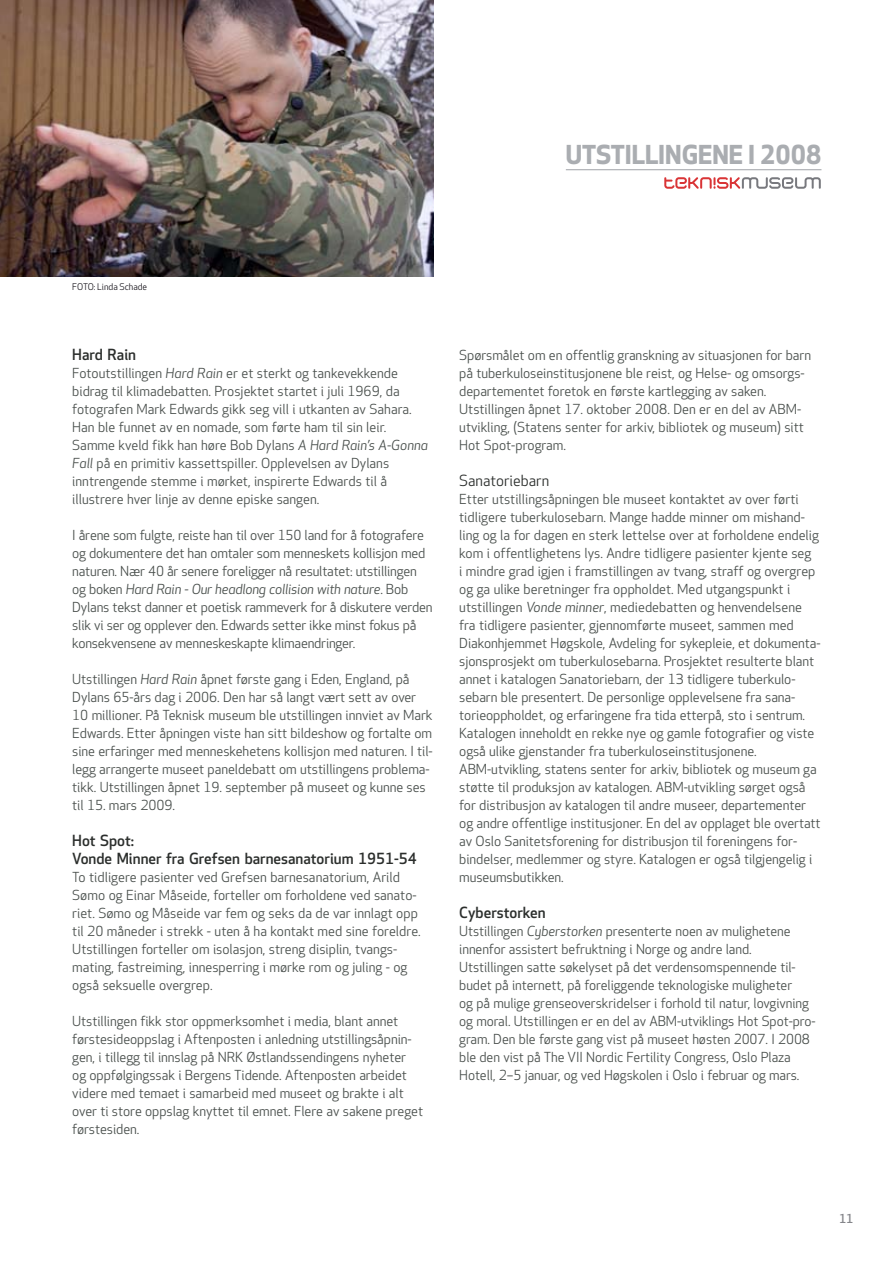
<style>
.page{position:relative;width:893px;height:1263px;background:#fff}
.page>*{position:absolute;margin:0;border:0;box-sizing:border-box;transform-origin:0 0}
.t1{font:700 25.5px "Apex New";color:#aaadb1}
.t2{font:500 15px/18px "Apex New";color:#2b2e2c}
.t3{font:15px "Apex New";color:#2b2e2c}
.t4{font:13.5px/18px "Apex New";letter-spacing:-.005em;color:#484e4b}
.t5{font:500 12px "Apex New";color:#84858a}
.t6{font:9px "Apex New";color:#17141b}
.s1{font-style:italic}
</style>
<div class="page">
<svg style="left:664px;top:177px;width:157px;height:12px"></svg>
<hr style="left:566px;top:169px;width:255px;height:1px;background:#aaadb1">
<img style="left:0;top:0;width:434px;height:276px">
<h1 class="t1" style="left:566px;top:136px;width:257px">UTSTILLINGENE I 2008</h1>
<p class="t6" style="left:72px;top:281px;width:76px">FOTO: Linda Schade</p>
<p class="t2" style="left:72px;top:345px;width:65px">Hard Rain</p>
<p class="t4" style="left:72px;top:364px;width:357px">Fotoutstillingen <span class="s1">Hard Rain</span> er et sterkt og tankevekkende bidrag til klimadebatten. Prosjektet startet i juli 1969, da fotografen Mark Edwards gikk seg vill i utkanten av Sahara.<br>Han ble funnet av en nomade, som førte ham til sin leir.<br>Samme kveld fikk han høre Bob Dylans <span class="s1">A Hard Rain’s A-Gonna Fall</span> på en primitiv kassettspiller. Opplevelsen av Dylans inntrengende stemme i mørket, inspirerte Edwards til å illustrere hver linje av denne episke sangen.</p>
<p class="t4" style="left:72px;top:526px;width:362px">I årene som fulgte, reiste han til over 150 land for å fotografere og dokumentere det han omtaler som menneskets kollisjon med naturen. Nær 40 år senere foreligger nå resultatet: utstillingen og boken <span class="s1">Hard Rain - Our headlong collision with nature</span>. Bob Dylans tekst danner et poetisk rammeverk for å diskutere verden slik vi ser og opplever den. Edwards setter ikke minst fokus på konsekvensene av menneskeskapte klimaendringer.</p>
<p class="t4" style="left:72px;top:670px;width:362px">Utstillingen <span class="s1">Hard Rain</span> åpnet første gang i Eden, England, på Dylans 65-års dag i 2006. Den har så langt vært sett av over 10 millioner. På Teknisk museum ble utstillingen innviet av Mark Edwards. Etter åpningen viste han sitt bildeshow og fortalte om sine erfaringer med menneskehetens kollisjon med naturen. I til&shy;legg arrangerte museet paneldebatt om utstillingens problema&shy;tikk. Utstillingen åpnet 19. september på museet og kunne ses til 15. mars 2009.</p>
<p class="t2" style="left:72px;top:831px;width:346px">Hot Spot:<br>Vonde Minner fra Grefsen barnesanatorium 1951-54</p>
<p class="t4" style="left:72px;top:868px;width:350px">To tidligere pasienter ved Grefsen barnesanatorium, Arild Sømo og Einar Måseide, forteller om forholdene ved sanato&shy;riet. Sømo og Måseide var fem og seks da de var innlagt opp til 20 måneder i strekk - uten å ha kontakt med sine foreldre.<br>Utstillingen forteller om isolasjon, streng disiplin, tvangs&shy;mating, fastreiming, innesperring i mørke rom og juling - og også seksuelle overgrep.</p>
<p class="t4" style="left:72px;top:1012px;width:352px">Utstillingen fikk stor oppmerksomhet i media, blant annet førstesideoppslag i Aftenposten i anledning utstillingsåpnin&shy;gen, i tillegg til innslag på NRK Østlandssendingens nyheter og oppfølgingssak i Bergens Tidende. Aftenposten arbeidet videre med temaet i samarbeid med museet og brakte i alt over ti store oppslag knyttet til emnet. Flere av sakene preget førstesiden.</p>
<p class="t4" style="left:459px;top:346px;width:353px">Spørsmålet om en offentlig granskning av situasjonen for barn på tuberkuloseinstitusjonene ble reist, og Helse- og omsorgs&shy;departementet foretok en første kartlegging av saken.<br>Utstillingen åpnet 17. oktober 2008. Den er en del av ABM&shy;utvikling, (Statens senter for arkiv, bibliotek og museum) sitt Hot Spot-program.</p>
<p class="t3" style="left:459px;top:471px;width:91px">Sanatoriebarn</p>
<p class="t4" style="left:459px;top:490px;width:363px">Etter utstillingsåpningen ble museet kontaktet av over førti tidligere tuberkulosebarn. Mange hadde minner om mishand&shy;ling og la for dagen en sterk lettelse over at forholdene endelig kom i offentlighetens lys. Andre tidligere pasienter kjente seg<br>i mindre grad igjen i framstillingen av tvang, straff og overgrep og ga ulike beretninger fra oppholdet. Med utgangspunkt i utstillingen <span class="s1">Vonde minner</span>, mediedebatten og henvendelsene fra tidligere pasienter, gjennomførte museet, sammen med Diakonhjemmet Høgskole, Avdeling for sykepleie, et dokumenta&shy;sjonsprosjekt om tuberkulosebarna. Prosjektet resulterte blant annet i katalogen Sanatoriebarn, der 13 tidligere tuberkulo&shy;sebarn ble presentert. De personlige opplevelsene fra sana&shy;torieoppholdet, og erfaringene fra tida etterpå, sto i sentrum.<br>Katalogen inneholdt en rekke nye og gamle fotografier og viste også ulike gjenstander fra tuberkuloseinstitusjonene.<br>ABM-utvikling, statens senter for arkiv, bibliotek og museum ga støtte til produksjon av katalogen. ABM-utvikling sørget også for distribusjon av katalogen til andre museer, departementer og andre offentlige institusjoner. En del av opplaget ble overtatt av Oslo Sanitetsforening for distribusjon til foreningens for&shy;bindelser, medlemmer og styre. Katalogen er også tilgjengelig i museumsbutikken.</p>
<p class="t2" style="left:459px;top:903px;width:88px">Cyberstorken</p>
<p class="t4" style="left:459px;top:922px;width:358px">Utstillingen <span class="s1">Cyberstorken</span> presenterte noen av mulighetene innenfor assistert befruktning i Norge og andre land.<br>Utstillingen satte søkelyset på det verdensomspennende til&shy;budet på internett, på foreliggende teknologiske muligheter<br>og på mulige grenseoverskridelser i forhold til natur, lovgivning og moral. Utstillingen er en del av ABM-utviklings Hot Spot-pro&shy;gram. Den ble første gang vist på museet høsten 2007. I 2008 ble den vist på The VII Nordic Fertility Congress, Oslo Plaza Hotell, 2–5 januar, og ved Høgskolen i Oslo i februar og mars.</p>
<p class="t5" style="left:839px;top:1210px;width:16px">11</p>
</div>
